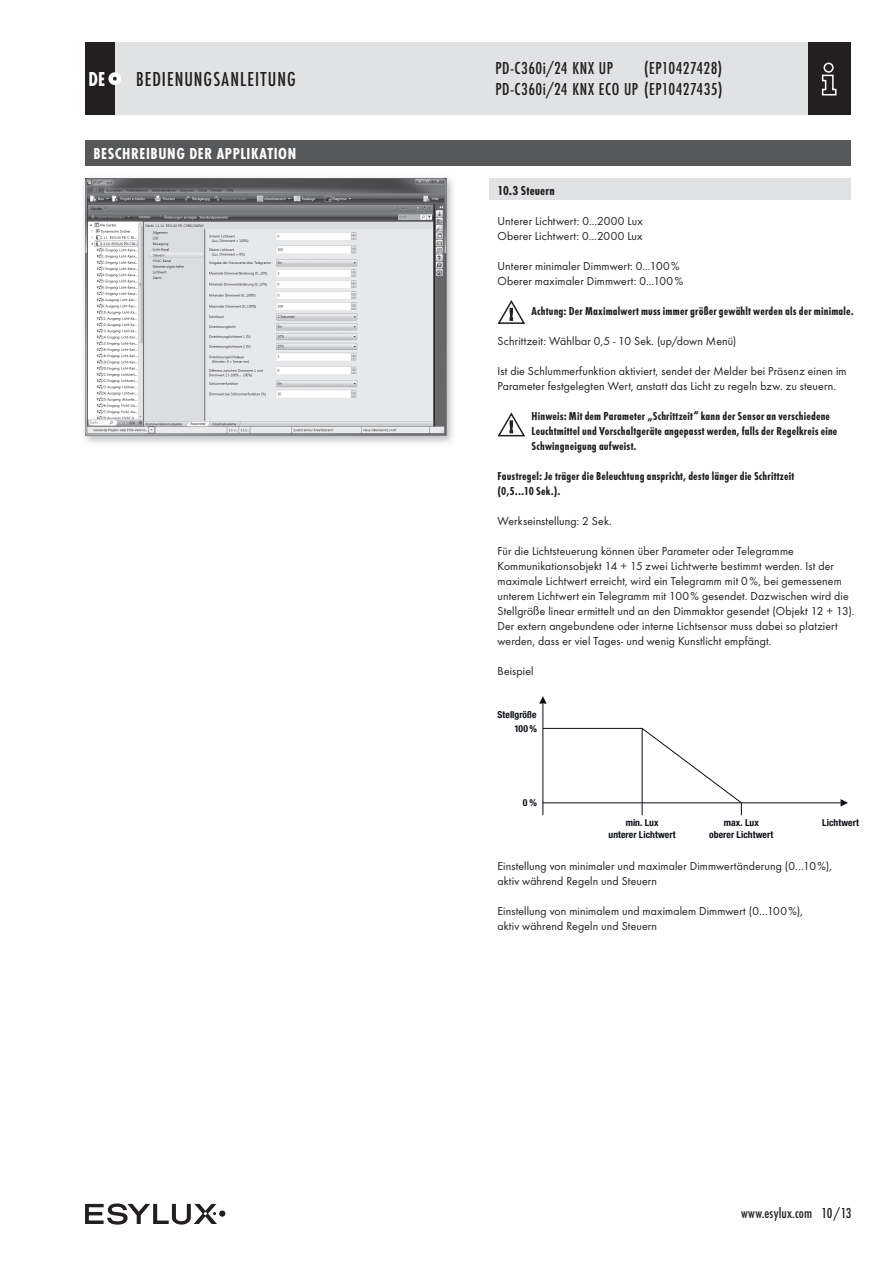
<style>
.page{position:relative;width:893px;height:1263px;background:#fff}
.page>*{position:absolute;margin:0;border:0;box-sizing:border-box;transform-origin:0 0}
.t1{font:500 21px "Futura Con";letter-spacing:.045em;color:#231f20}
.t2{font:700 21px "Futura Con";color:#fff;scale:.95 1}
.t3{font:500 18px/21px "Futura Con";letter-spacing:.025em;color:#231f20;text-align:right}
.t4{font:700 16.5px "Futura Con";letter-spacing:.035em;color:#fff}
.t5{font:500 15px "Futura Con";letter-spacing:.01em;color:#231f20}
.t6{font:700 13.5px "Futura Con";letter-spacing:.01em;color:#231f20}
.t7{font:12px/15px "Futura Boo";letter-spacing:.015em;color:#231f20}
.t8{font:700 12px/15px "Futura Con";letter-spacing:.015em;color:#231f20}
.t9{font:700 condensed 9.6px/11.4px "Helvetica Neue LTW1 G";letter-spacing:.005em;color:#0b0e15;text-align:center}
</style>
<div class="page">
<div style="left:85px;top:43px;width:765px;height:72px;background:#e1e2e4"></div>
<div style="left:808px;top:43px;width:42px;height:72px;background:#231f20"></div>
<svg style="left:821px;top:62px;width:16px;height:34px"></svg>
<div style="left:85px;top:43px;width:30px;height:72px;background:#231f20"></div>
<div style="left:108px;top:72px;width:13px;height:13px;background:#fff;border-radius:50%"></div>
<svg style="left:113px;top:77px;width:4px;height:4px"></svg>
<div style="left:219px;top:1210px;width:6px;height:7px;background:#231f20;border-radius:50%"></div>
<svg style="left:85px;top:1203px;width:132px;height:21px"></svg>
<div style="left:489px;top:179px;width:361px;height:21px;background:#e1e2e4"></div>
<img style="left:84px;top:178px;width:369px;height:265px">
<img style="left:85px;top:179px;width:361px;height:257px">
<div style="left:85px;top:140px;width:765px;height:26px;background:#57585a"></div>
<svg style="left:497px;top:300px;width:29px;height:24px"></svg>
<svg style="left:497px;top:412px;width:29px;height:25px"></svg>
<svg style="left:539px;top:696px;width:309px;height:119px"></svg>
<hr style="left:642px;top:728px;width:1px;height:75px;background:#0b0e15">
<h1 class="t2" style="left:88px;top:67px;width:19px">DE</h1>
<h1 class="t1" style="left:136px;top:67px;width:161px">BEDIENUNGSANLEITUNG</h1>
<h3 class="t4" style="left:94px;top:144px;width:204px">BESCHREIBUNG DER APPLIKATION</h3>
<h2 class="t3" style="left:495px;top:58px;width:229px">(EP10427428)<br>PD-C360i/24 KNX ECO UP (EP10427435)</h2>
<h2 class="t3" style="left:495px;top:58px;width:119px">PD-C360i/24 KNX UP</h2>
<p class="t6" style="left:497px;top:183px;width:59px">10.3 Steuern</p>
<p class="t7" style="left:497px;top:213px;width:147px">Unterer Lichtwert: 0...2000 Lux<br>Oberer Lichtwert: 0...2000 Lux</p>
<p class="t7" style="left:497px;top:258px;width:187px">Unterer minimaler Dimmwert: 0...100 %<br>Oberer maximaler Dimmwert: 0...100 %</p>
<p class="t8" style="left:531px;top:303px;width:324px">Achtung: Der Maximalwert muss immer größer gewählt werden als der minimale.</p>
<p class="t7" style="left:497px;top:333px;width:240px">Schrittzeit: Wählbar 0,5 - 10 Sek. (up/down Menü)</p>
<p class="t7" style="left:497px;top:363px;width:351px">Ist die Schlummerfunktion aktiviert, sendet der Melder bei Präsenz einen im<br>Parameter festgelegten Wert, anstatt das Licht zu regeln bzw. zu steuern.</p>
<p class="t8" style="left:531px;top:408px;width:307px">Hinweis: Mit dem Parameter „Schrittzeit“ kann der Sensor an verschiedene<br>Leuchtmittel und Vorschaltgeräte angepasst werden, falls der Regelkreis eine<br>Schwingneigung aufweist.</p>
<p class="t8" style="left:497px;top:468px;width:298px">Faustregel: je träger die Beleuchtung anspricht, desto länger die Schrittzeit (0,5...10 Sek.).</p>
<p class="t7" style="left:497px;top:513px;width:116px">Werkseinstellung: 2 Sek.</p>
<p class="t7" style="left:497px;top:543px;width:358px">Für die Lichtsteuerung können über Parameter oder Telegramme Kommunikationsobjekt 14 + 15 zwei Lichtwerte bestimmt werden. Ist der maximale Lichtwert erreicht, wird ein Telegramm mit 0 %, bei gemessenem unterem Lichtwert ein Telegramm mit 100 % gesendet. Dazwischen wird die Stellgröße linear ermittelt und an den Dimmaktor gesendet (Objekt 12 + 13).<br>Der extern angebundene oder interne Lichtsensor muss dabei so platziert werden, dass er viel Tages- und wenig Kunstlicht empfängt.</p>
<p class="t7" style="left:497px;top:663px;width:38px">Beispiel</p>
<p class="t9" style="left:497px;top:709px;width:41px">Stellgröße</p>
<p class="t9" style="left:514px;top:723px;width:24px">100 %</p>
<p class="t9" style="left:523px;top:797px;width:15px">0 %</p>
<p class="t9" style="left:608px;top:817px;width:69px">min. Lux<br>unterer Lichtwert</p>
<p class="t9" style="left:822px;top:817px;width:38px">Lichtwert</p>
<p class="t7" style="left:497px;top:858px;width:336px">Einstellung von minimaler und maximaler Dimmwertänderung (0…10 %), aktiv während Regeln und Steuern</p>
<p class="t7" style="left:497px;top:903px;width:307px">Einstellung von minimalem und maximalem Dimmwert (0…100 %), aktiv während Regeln und Steuern</p>
<p class="t9" style="left:709px;top:817px;width:66px">max. Lux<br>oberer Lichtwert</p>
<p class="t5" style="left:741px;top:1204px;width:112px">www.esylux.com 10/13</p>
</div>
